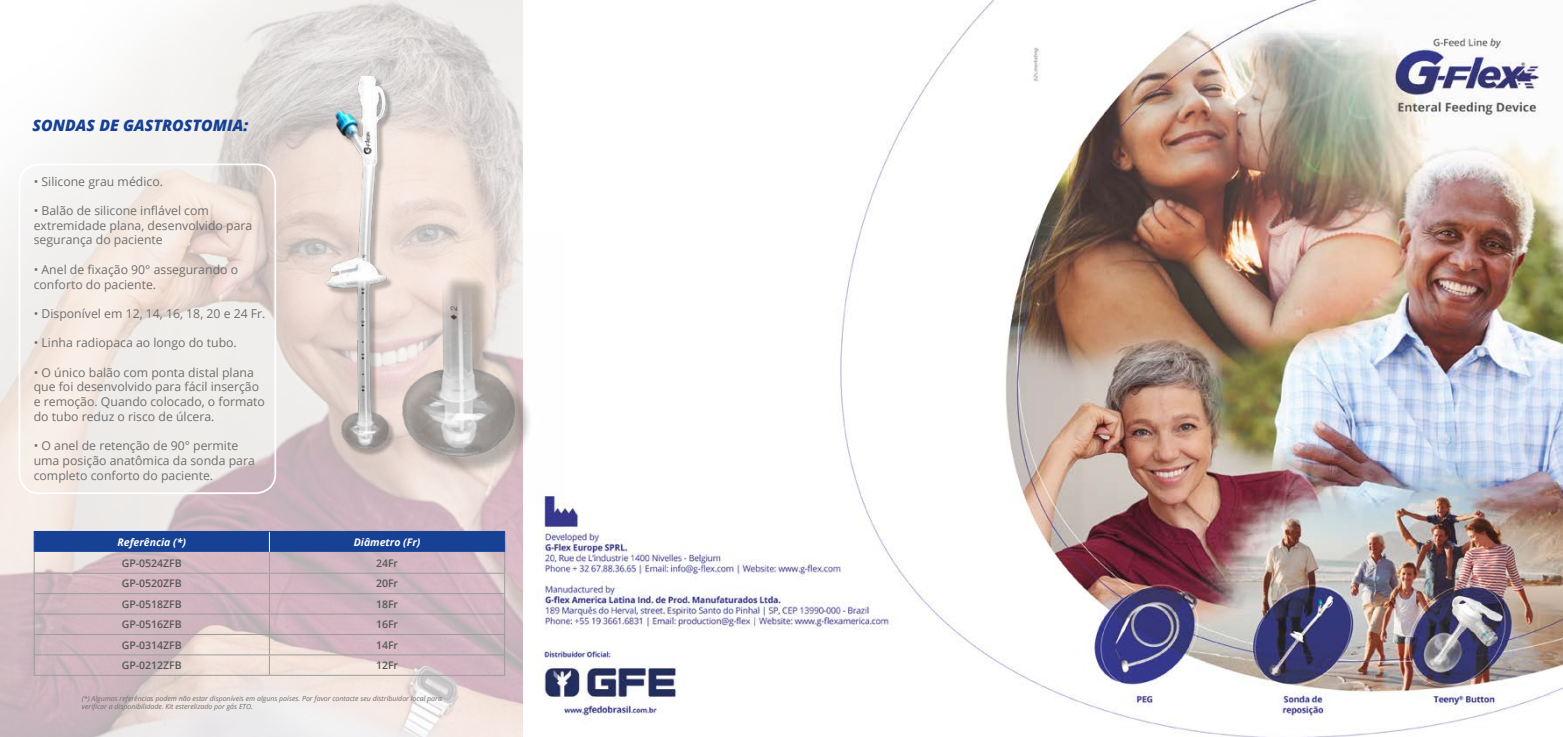
<style>
.page{position:relative;width:1563px;height:737px;background:#fff}
.page>*{position:absolute;margin:0;border:0;box-sizing:border-box;transform-origin:0 0}
.t1{font:italic 800 15.75px "Open Sans";color:#164194}
.t2{font:12.25px/14.7px "Open Sans";color:#706f6f}
.t3{font:600 10.5px "Open Sans";color:#585756}
.t4{font:italic 700 10.5px "Open Sans";color:#fff}
.t5{font:600 10.5px "Open Sans";color:#575756}
.t6{font:italic 7px/8.4px "Open Sans";color:#706f6f}
</style>
<div class="page">
<img style="left:0;top:0;width:523px;height:737px">
<img style="left:536px;top:0;width:1027px;height:737px">
<div style="left:19px;top:163px;width:257px;height:331px;border:2px solid #fff;border-radius:20px"></div>
<img style="left:217px;top:77px;width:294px;height:391px">
<img style="left:351px;top:233px;width:213px;height:271px">
<hr style="left:34px;top:675px;width:235px;height:1px;background:#9d9d9c">
<hr style="left:269px;top:675px;width:236px;height:1px;background:#9d9d9c">
<svg style="left:34px;top:531px;width:471px;height:144px;background:#b7aabb"></svg>
<p class="t1" style="left:32px;top:114px;width:217px">SONDAS DE GASTROSTOMIA:</p>
<p class="t2" style="left:34px;top:173px;width:131px">• Silicone grau médico.</p>
<p class="t2" style="left:34px;top:203px;width:220px">• Balão de silicone inflável com extremidade plana, desenvolvido para segurança do paciente</p>
<p class="t2" style="left:34px;top:262px;width:206px">• Anel de fixação 90° assegurando o conforto do paciente.</p>
<p class="t2" style="left:34px;top:306px;width:233px">• Disponível em 12, 14, 16, 18, 20 e 24 Fr.</p>
<p class="t2" style="left:34px;top:335px;width:205px">• Linha radiopaca ao longo do tubo.</p>
<p class="t2" style="left:34px;top:364px;width:233px">• O único balão com ponta distal plana que foi desenvolvido para fácil inserção e remoção. Quando colocado, o formato do tubo reduz o risco de úlcera.</p>
<p class="t2" style="left:34px;top:438px;width:223px">• O anel de retenção de 90° permite uma posição anatômica da sonda para completo conforto do paciente.</p>
<p class="t4" style="left:117px;top:534px;width:70px">Referência (*)</p>
<p class="t4" style="left:354px;top:534px;width:68px">Diâmetro (Fr)</p>
<p class="t5" style="left:122px;top:555px;width:61px">GP-0524ZFB</p>
<p class="t3" style="left:376px;top:555px;width:24px">24Fr</p>
<p class="t3" style="left:122px;top:576px;width:61px">GP-0520ZFB</p>
<p class="t3" style="left:376px;top:576px;width:24px">20Fr</p>
<p class="t3" style="left:122px;top:597px;width:61px">GP-0518ZFB</p>
<p class="t3" style="left:376px;top:597px;width:24px">18Fr</p>
<p class="t3" style="left:122px;top:617px;width:61px">GP-0516ZFB</p>
<p class="t3" style="left:376px;top:617px;width:24px">16Fr</p>
<p class="t3" style="left:122px;top:637px;width:61px">GP-0314ZFB</p>
<p class="t3" style="left:376px;top:637px;width:24px">14Fr</p>
<p class="t3" style="left:122px;top:658px;width:61px">GP-0212ZFB</p>
<p class="t3" style="left:376px;top:658px;width:24px">12Fr</p>
<p class="t6" style="left:82px;top:693px;width:362px">(*) Algumas referências podem não estar disponíveis em alguns países. Por favor contacte seu distribuidor local para verificar a disponibilidade. Kit esterelizado por gás ETO.</p>
</div>
